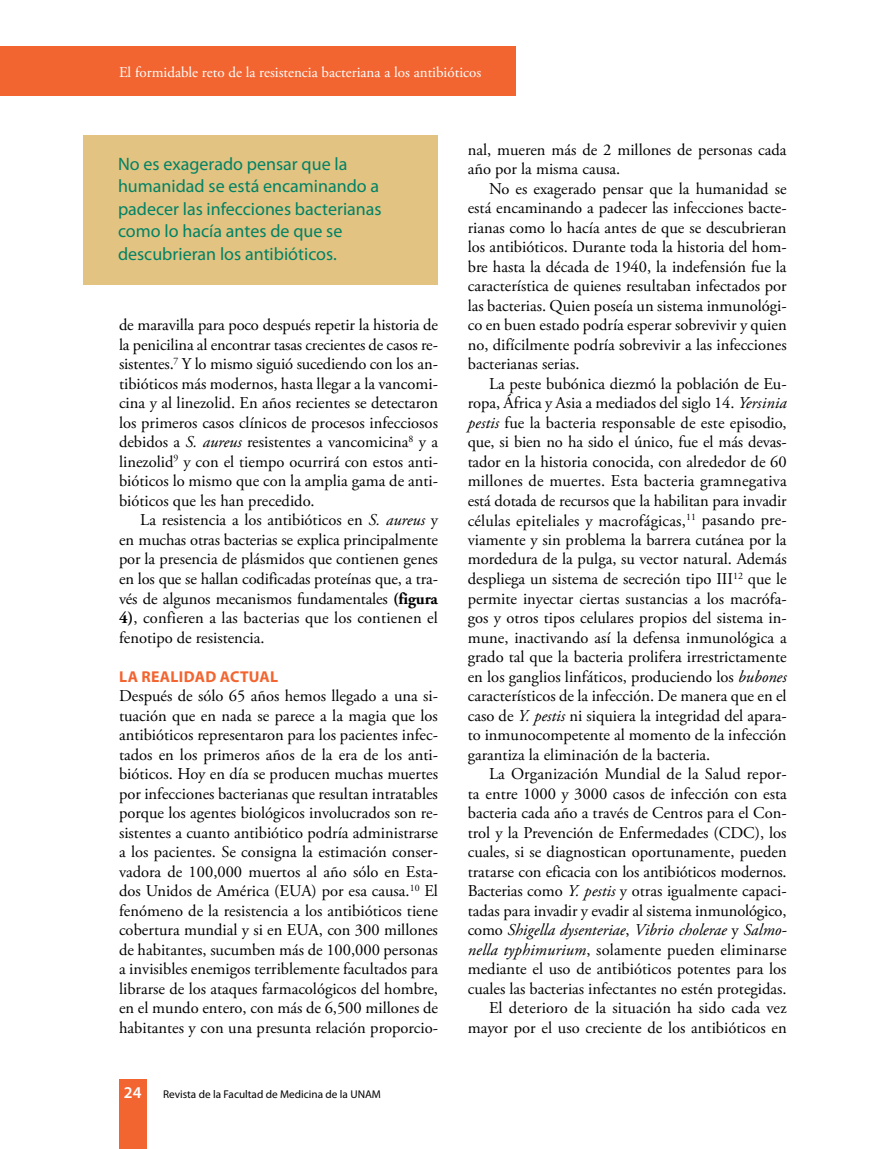
<style>
.page{position:relative;width:893px;height:1149px;background:#fff}
.page>*{position:absolute;margin:0;border:0;box-sizing:border-box;transform-origin:0 0}
.t1{font:18px/22.5px "Myriad Pro";color:#008265}
.t2{font:16.5px/19.5px "Adobe Garamond Pro";color:#000;text-align:justify}
.t3{font:600 16.5px "Myriad Pro";color:#fff}
.t4{font:700 15.75px "Myriad Pro";letter-spacing:.02em;color:#f26531}
.t5{font:15px "Adobe Garamond Pro";color:#fff}
.t6{font:11.25px "Myriad Pro";color:#000}
.s1{font-style:italic}
.s2{font-weight:700}
</style>
<div class="page">
<div style="left:0;top:47px;width:516px;height:49px;background:#f26531"></div>
<div style="left:119px;top:1079px;width:28px;height:69px;background:#f26531"></div>
<div style="left:84px;top:135px;width:354px;height:149px;background:#e2c381"></div>
<p class="t5" style="left:119px;top:63px;width:364px">El formidable reto de la resistencia bacteriana a los antibióticos</p>
<p class="t1" style="left:118px;top:152px;width:265px">No es exagerado pensar que la humanidad se está encaminando a padecer las infecciones bacterianas como lo hacía antes de que se descubrieran los antibióticos.</p>
<p class="t2" style="left:119px;top:316px;width:320px">de maravilla para poco después repetir la historia de la penicilina al encontrar tasas crecientes de casos re&shy;sistentes.<sup>7</sup> Y lo mismo siguió sucediendo con los an&shy;tibióticos más modernos, hasta llegar a la vancomi&shy;cina y al linezolid. En años recientes se detectaron los primeros casos clínicos de procesos infecciosos debidos a <span class="s1">S. aureus</span> resistentes a vancomicina<sup>8</sup> y a linezolid<sup>9</sup> y con el tiempo ocurrirá con estos anti&shy;bióticos lo mismo que con la amplia gama de anti&shy;bióticos que les han precedido.</p>
<p class="t2" style="left:119px;top:511px;width:320px;text-indent:21px">La resistencia a los antibióticos en <span class="s1">S. aureus</span> y en muchas otras bacterias se explica principalmente por la presencia de plásmidos que contienen genes en los que se hallan codificadas proteínas que, a tra&shy;vés de algunos mecanismos fundamentales <span class="s2">(figura 4)</span>, confieren a las bacterias que los contienen el fenotipo de resistencia.</p>
<p class="t4" style="left:119px;top:665px;width:159px">LA REALI DAD ACTUAL</p>
<p class="t2" style="left:119px;top:686px;width:320px">Después de sólo 65 años hemos llegado a una si&shy;tuación que en nada se parece a la magia que los antibióticos representaron para los pacientes infec&shy;tados en los primeros años de la era de los anti&shy;bióticos. Hoy en día se producen muchas muertes por infecciones bacterianas que resultan intratables porque los agentes biológicos involucrados son re&shy;sistentes a cuanto antibiótico podría administrarse a los pacientes. Se consigna la estimación conser&shy;vadora de 100,000 muertos al año sólo en Esta&shy;dos Unidos de América (EUA) por esa causa.<sup>10</sup> El fenómeno de la resistencia a los antibióticos tiene cobertura mundial y si en EUA, con 300 millones de habitantes, sucumben más de 100,000 personas a invisibles enemigos terriblemente facultados para librarse de los ataques farmacológicos del hombre, en el mundo entero, con más de 6,500 millones de habitantes y con una presunta relación proporcio-</p>
<p class="t3" style="left:116px;top:1081px;width:27px">2424</p>
<p class="t6" style="left:163px;top:1086px;width:219px">Revista de la Facultad de Medicina de la UNAM</p>
<p class="t2" style="left:468px;top:140px;width:320px">nal, mueren más de 2 millones de personas cada año por la misma causa.</p>
<p class="t2" style="left:468px;top:179px;width:320px;text-indent:21px">No es exagerado pensar que la humanidad se está encaminando a padecer las infecciones bacte&shy;rianas como lo hacía antes de que se descubrieran los antibióticos. Durante toda la historia del hom&shy;bre hasta la década de 1940, la indefensión fue la característica de quienes resultaban infectados por las bacterias. Quien poseía un sistema inmunológi&shy;co en buen estado podría esperar sobrevivir y quien no, difícilmente podría sobrevivir a las infecciones bacterianas serias.</p>
<p class="t2" style="left:468px;top:374px;width:320px;text-indent:21px">La peste bubónica diezmó la población de Eu&shy;ropa, África y Asia a mediados del siglo 14. <span class="s1">Yersinia pestis</span> fue la bacteria responsable de este episodio, que, si bien no ha sido el único, fue el más devas&shy;tador en la historia conocida, con alrededor de 60 millones de muertes. Esta bacteria gramnegativa está dotada de recursos que la habilitan para invadir células epiteliales y macrofágicas,<sup>11</sup> pasando pre&shy;viamente y sin problema la barrera cutánea por la mordedura de la pulga, su vector natural. Además despliega un sistema de secreción tipo III<sup>12</sup> que le permite inyectar ciertas sustancias a los macrófa&shy;gos y otros tipos celulares propios del sistema in&shy;mune, inactivando así la defensa inmunológica a grado tal que la bacteria prolifera irrestrictamente en los ganglios linfáticos, produciendo los <span class="s1">bubones </span>característicos de la infección. De manera que en el caso de <span class="s1">Y. pestis</span> ni siquiera la integridad del apara&shy;to inmunocompetente al momento de la infección garantiza la eliminación de la bacteria.</p>
<p class="t2" style="left:468px;top:764px;width:320px;text-align:right">La Organización Mundial de la Salud repor-<br>ta entre 1000 y 3000 casos de infección con esta bacteria cada año a través de Centros para el Con&shy;trol y la Prevención de Enfermedades (CDC), los cuales, si se diagnostican oportunamente, pueden tratarse con eficacia con los antibióticos modernos.<br>Bacterias como <span class="s1">Y. pestis</span> y otras igualmente capaci&shy;tadas para invadir y evadir al sistema inmunológico, como <span class="s1">Shigella dysenteriae</span>, <span class="s1">Vibrio cholerae</span> y <span class="s1">Salmo&shy;nella typhimurium</span>, solamente pueden eliminarse mediante el uso de antibióticos potentes para los cuales las bacterias infectantes no estén protegidas.<br>El deterioro de la situación ha sido cada vez mayor por el uso creciente de los antibióticos en</p>
</div>
